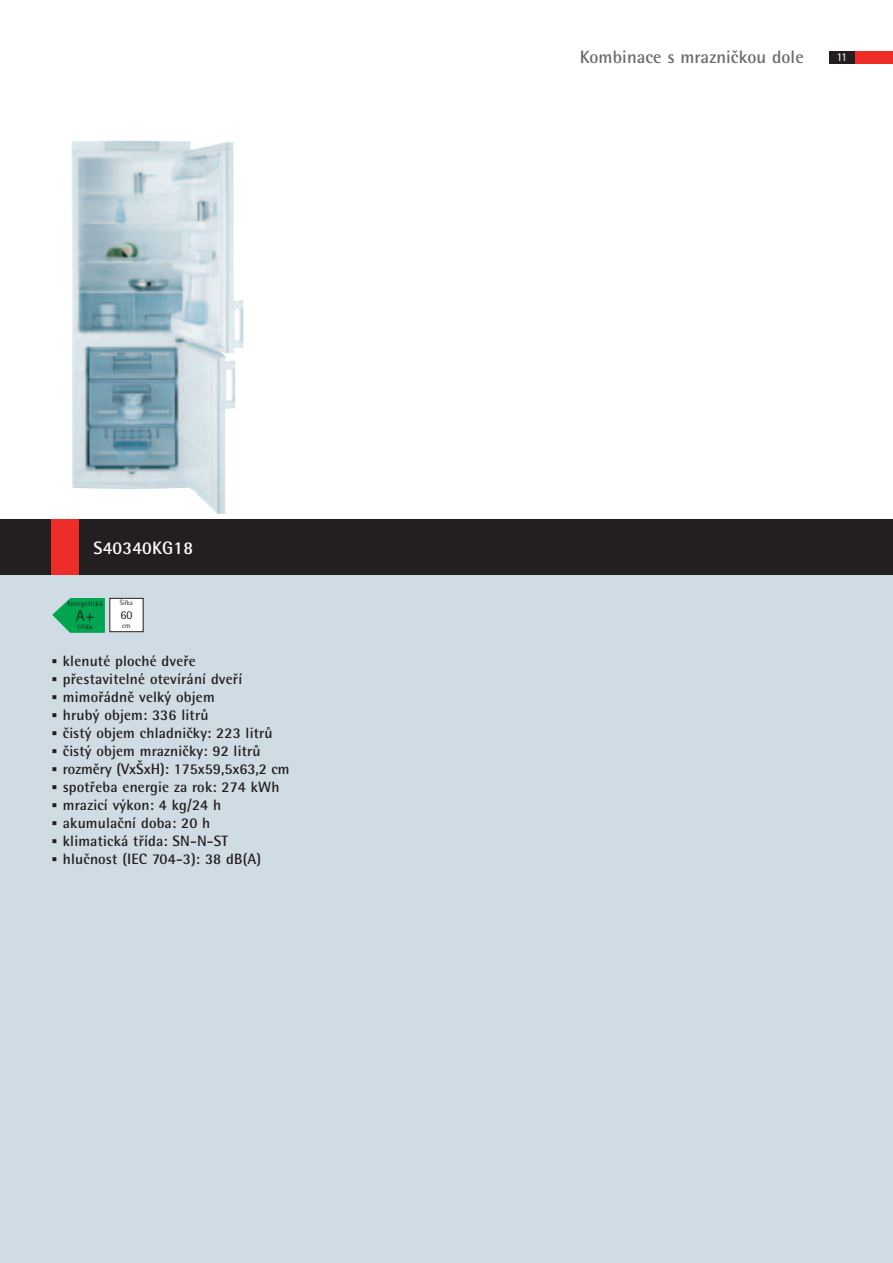
<style>
.page{position:relative;width:893px;height:1263px;background:#fff}
.page>*{position:absolute;margin:0;border:0;box-sizing:border-box;transform-origin:0 0}
.t1{font:700 18px "Rotis Semisans CE";letter-spacing:.005em;color:#6c6d70}
.t2{font:700 18px "Rotis Semisans CE";letter-spacing:.01em;color:#fff}
.t3{font:15.6px "Rotis Semisans CE";color:#231f20}
.t4{font:700 15px "Rotis Semisans CE";letter-spacing:.01em;color:#231f20}
.t5{font:12px "Rotis Semisans CE";color:#fff}
.t6{font:12px "Rotis Semisans CE";color:#231f20}
.t7{font:7.2px "Rotis Semisans CE";letter-spacing:.03em;color:#231f20}
.t8{font:6.9px "Rotis Semisans CE";color:#231f20;scale:.95 1}
.s1{font-family:"CE Rotis";font-weight:400}
</style>
<div class="page">
<div style="left:0;top:574px;width:893px;height:689px;background:#d0dce3"></div>
<div style="left:0;top:520px;width:893px;height:55px;background:#231f20"></div>
<div style="left:51px;top:520px;width:28px;height:55px;background:#ee2d28"></div>
<div style="left:855px;top:51px;width:38px;height:13px;background:#ee2d28"></div>
<div style="left:829px;top:51px;width:26px;height:13px;background:#231f20"></div>
<img style="left:71px;top:141px;width:173px;height:373px">
<svg style="left:52px;top:598px;width:53px;height:35px"></svg>
<div style="left:110px;top:598px;width:33px;height:34px;background:#fff"></div>
<div style="left:109px;top:598px;width:35px;height:34px;border:1px solid #231f20"></div>
<p class="t2" style="left:94px;top:541px;width:101px">S40340KG18</p>
<p class="t7" style="left:67px;top:601px;width:37px">Energetická</p>
<p class="t3" style="left:76px;top:610px;width:20px">A+</p>
<p class="t7" style="left:78px;top:624px;width:16px">třída</p>
<p class="t8" style="left:120px;top:600px;width:15px">Šířka</p>
<p class="t6" style="left:120px;top:610px;width:14px">60</p>
<p class="t7" style="left:122px;top:623px;width:10px">cm</p>
<p class="t4" style="left:51px;top:656px;width:146px"><span class="s1">•</span> klenuté ploché dveře</p>
<p class="t4" style="left:51px;top:674px;width:193px"><span class="s1">•</span> přestavitelné otevírání dveří</p>
<p class="t4" style="left:51px;top:692px;width:165px"><span class="s1">•</span> mimořádně velký objem</p>
<p class="t4" style="left:51px;top:710px;width:159px"><span class="s1">•</span> hrubý objem: 336 litrů</p>
<p class="t4" style="left:51px;top:728px;width:223px"><span class="s1">•</span> čistý objem chladničky: 223 litrů</p>
<p class="t4" style="left:51px;top:746px;width:211px"><span class="s1">•</span> čistý objem mrazničky: 92 litrů</p>
<p class="t4" style="left:51px;top:764px;width:240px"><span class="s1">•</span> rozměry (VxŠxH): 175x59,5x63,2 cm</p>
<p class="t4" style="left:51px;top:782px;width:230px"><span class="s1">•</span> spotřeba energie za rok: 274 kWh</p>
<p class="t4" style="left:51px;top:800px;width:172px"><span class="s1">•</span> mrazicí výkon: 4 kg/24 h</p>
<p class="t4" style="left:51px;top:818px;width:161px"><span class="s1">•</span> akumulační doba: 20 h</p>
<p class="t4" style="left:51px;top:836px;width:179px"><span class="s1">•</span> klimatická třída: SN-N-ST</p>
<p class="t4" style="left:51px;top:854px;width:212px"><span class="s1">•</span> hlučnost (IEC 704-3): 38 dB(A)</p>
<p class="t1" style="left:580px;top:51px;width:225px">Kombinace s mrazničkou dole</p>
<p class="t5" style="left:837px;top:53px;width:12px">11</p>
</div>
